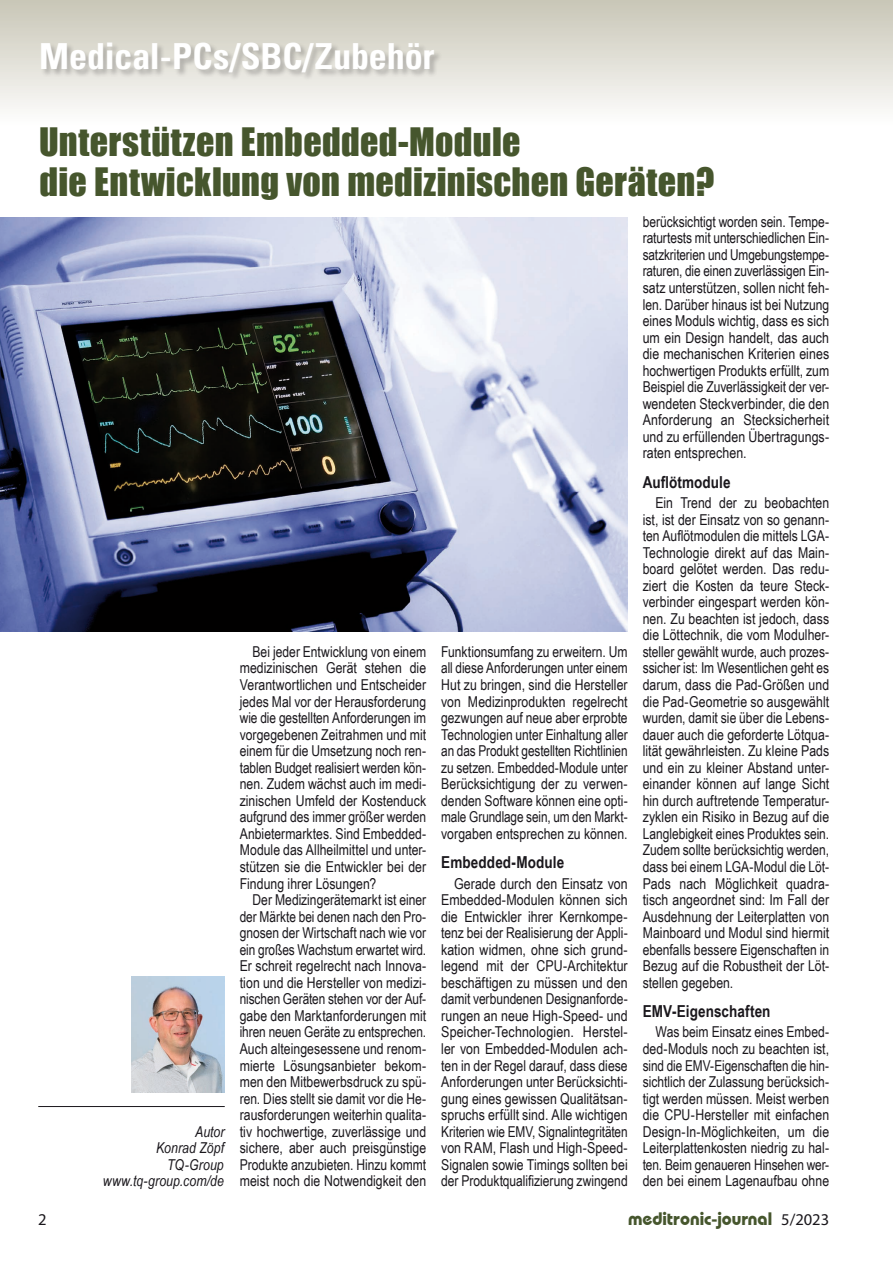
<style>
.page{position:relative;width:893px;height:1263px;background:#fff}
.page>*{position:absolute;margin:0;border:0;box-sizing:border-box;transform-origin:0 0}
.t1{font:36px/39.6px "Impact";letter-spacing:.01em;color:#46562d}
.t2{font:700 condensed 36px "Univers";letter-spacing:-.005em;color:#fff}
.t3{font:700 18px "Bauhaus IT Cby BT";color:#46562d}
.t4{font:700 16.5px "Arial Narrow";letter-spacing:.005em;color:#1a171c}
.t5{font:16.5px "Myriad Pro";color:#1a171c}
.t6{font:15px/16.5px "Arial Narrow";color:#1a171c;text-align:justify}
.t7{font:italic 15px/16.5px "Arial Narrow";letter-spacing:.005em;color:#1a171c;text-align:right}
.s1{font-family:"Myriad Pro";font-weight:400;font-size:16.5px;color:#1a171c}
</style>
<div class="page">
<div style="left:0;top:0;width:893px;height:128px;background:linear-gradient(to bottom,#c8c6b6,#fffffe)"></div>
<hr style="left:38px;top:1106px;width:187px;height:1px;background:#1a171c">
<div style="left:41px;top:43px;width:402px;height:38px;background:#1a171c;opacity:.25"></div>
<img style="left:0;top:218px;width:628px;height:414px">
<img style="left:132px;top:977px;width:93px;height:115px">
<h1 class="t2" style="left:39px;top:34px;width:397px">Medical-PCs/SBC/Zubehör</h1>
<h1 class="t1" style="left:39px;top:121px;width:677px">Unterstützen Embedded-Module<br>die Entwicklung von medizinischen Geräten?</h1>
<p class="t7" style="left:103px;top:1123px;width:123px">Autor<br>Konrad Zöpf<br>TQ-Group www.tq-group.com/de</p>
<p class="t6" style="left:240px;top:643px;width:188px;text-indent:13px">Bei jeder Entwicklung von einem medizinischen Gerät stehen die Verantwortlichen und Entscheider jedes Mal vor der Herausforderung wie die gestellten Anforderungen im vorgegebenen Zeitrahmen und mit einem für die Umsetzung noch ren&shy;tablen Budget realisiert werden kön&shy;nen. Zudem wächst auch im medi&shy;zinischen Umfeld der Kostenduck aufgrund des immer größer werden Anbietermarktes. Sind Embedded-Module das Allheilmittel und unter&shy;stützen sie die Entwickler bei der Findung ihrer Lösungen?</p>
<p class="t6" style="left:240px;top:891px;width:188px;text-indent:13px">Der Medizingerätemarkt ist einer der Märkte bei denen nach den Pro&shy;gnosen der Wirtschaft nach wie vor ein großes Wachstum erwartet wird.<br>Er schreit regelrecht nach Innova&shy;tion und die Hersteller von medizi&shy;nischen Geräten stehen vor der Auf&shy;gabe den Marktanforderungen mit ihren neuen Geräte zu entsprechen.<br>Auch alteingesessene und renom&shy;mierte Lösungsanbieter bekom&shy;men den Mitbewerbsdruck zu spü&shy;ren. Dies stellt sie damit vor die He&shy;rausforderungen weiterhin qualita&shy;tiv hochwertige, zuverlässige und sichere, aber auch preisgünstige Produkte anzubieten. Hinzu kommt meist noch die Notwendigkeit den</p>
<p class="t6" style="left:441px;top:643px;width:188px">Funktionsumfang zu erweitern. Um all diese Anforderungen unter einem Hut zu bringen, sind die Hersteller von Medizinprodukten regelrecht gezwungen auf neue aber erprobte Technologien unter Einhaltung aller an das Produkt gestellten Richtlinien zu setzen. Embedded-Module unter Berücksichtigung der zu verwen&shy;denden Software können eine opti&shy;male Grundlage sein, um den Markt&shy;vorgaben entsprechen zu können.</p>
<p class="t4" style="left:441px;top:850px;width:124px">Embedded-Module</p>
<p class="t6" style="left:441px;top:874px;width:188px;text-indent:13px">Gerade durch den Einsatz von Embedded-Modulen können sich die Entwickler ihrer Kernkompe&shy;tenz bei der Realisierung der Appli&shy;kation widmen, ohne sich grund&shy;legend mit der CPU-Architektur beschäftigen zu müssen und den damit verbundenen Designanforde&shy;rungen an neue High-Speed- und Speicher-Technologien. Herstel&shy;ler von Embedded-Modulen ach&shy;ten in der Regel darauf, dass diese Anforderungen unter Berücksichti&shy;gung eines gewissen Qualitätsan&shy;spruchs erfüllt sind. Alle wichtigen Kriterien wie EMV, Signalintegritäten von RAM, Flash und High-Speed-Signalen sowie Timings sollten bei der Produktqualifizierung zwingend</p>
<p class="t6" style="left:643px;top:213px;width:188px">berücksichtigt worden sein. Tempe&shy;raturtests mit unterschiedlichen Ein&shy;satzkriterien und Umgebungstempe&shy;raturen, die einen zuverlässigen Ein&shy;satz unterstützen, sollen nicht feh&shy;len. Darüber hinaus ist bei Nutzung eines Moduls wichtig, dass es sich um ein Design handelt, das auch die mechanischen Kriterien eines hochwertigen Produkts erfüllt, zum Beispiel die Zuverlässigkeit der ver&shy;wendeten Steckverbinder, die den Anforderung an Stecksicherheit und zu erfüllenden Übertragungs&shy;raten entsprechen.</p>
<p class="t4" style="left:643px;top:469px;width:89px">Auflötmodule</p>
<p class="t6" style="left:643px;top:494px;width:188px;text-indent:13px">Ein Trend der zu beobachten ist, ist der Einsatz von so genann&shy;ten Auflötmodulen die mittels LGA-Technologie direkt auf das Main&shy;board gelötet werden. Das redu&shy;ziert die Kosten da teure Steck&shy;verbinder eingespart werden kön&shy;nen. Zu beachten ist jedoch, dass die Löttechnik, die vom Modulher&shy;steller gewählt wurde, auch prozes&shy;ssicher ist: Im Wesentlichen geht es darum, dass die Pad-Größen und die Pad-Geometrie so ausgewählt wurden, damit sie über die Lebens&shy;dauer auch die geforderte Lötqua&shy;lität gewährleisten. Zu kleine Pads und ein zu kleiner Abstand unter&shy;einander können auf lange Sicht hin durch auftretende Temperatur&shy;zyklen ein Risiko in Bezug auf die Langlebigkeit eines Produktes sein.<br>Zudem sollte berücksichtig werden, dass bei einem LGA-Modul die Löt-Pads nach Möglichkeit quadra&shy;tisch angeordnet sind: Im Fall der Ausdehnung der Leiterplatten von Mainboard und Modul sind hiermit ebenfalls bessere Eigenschaften in Bezug auf die Robustheit der Löt&shy;stellen gegeben.</p>
<p class="t4" style="left:643px;top:999px;width:129px">EMV-Eigenschaften</p>
<p class="t6" style="left:643px;top:1023px;width:188px;text-indent:13px">Was beim Einsatz eines Embed&shy;ded-Moduls noch zu beachten ist, sind die EMV-Eigenschaften die hin&shy;sichtlich der Zulassung berücksich&shy;tigt werden müssen. Meist werben die CPU-Hersteller mit einfachen Design-In-Möglichkeiten, um die Leiterplattenkosten niedrig zu hal&shy;ten. Beim genaueren Hinsehen wer&shy;den bei einem Lagenaufbau ohne</p>
<p class="t5" style="left:38px;top:1209px;width:10px">2</p>
<p class="t3" style="left:628px;top:1207px;width:203px">meditronic-journal <span class="s1">5/2023</span></p>
</div>
